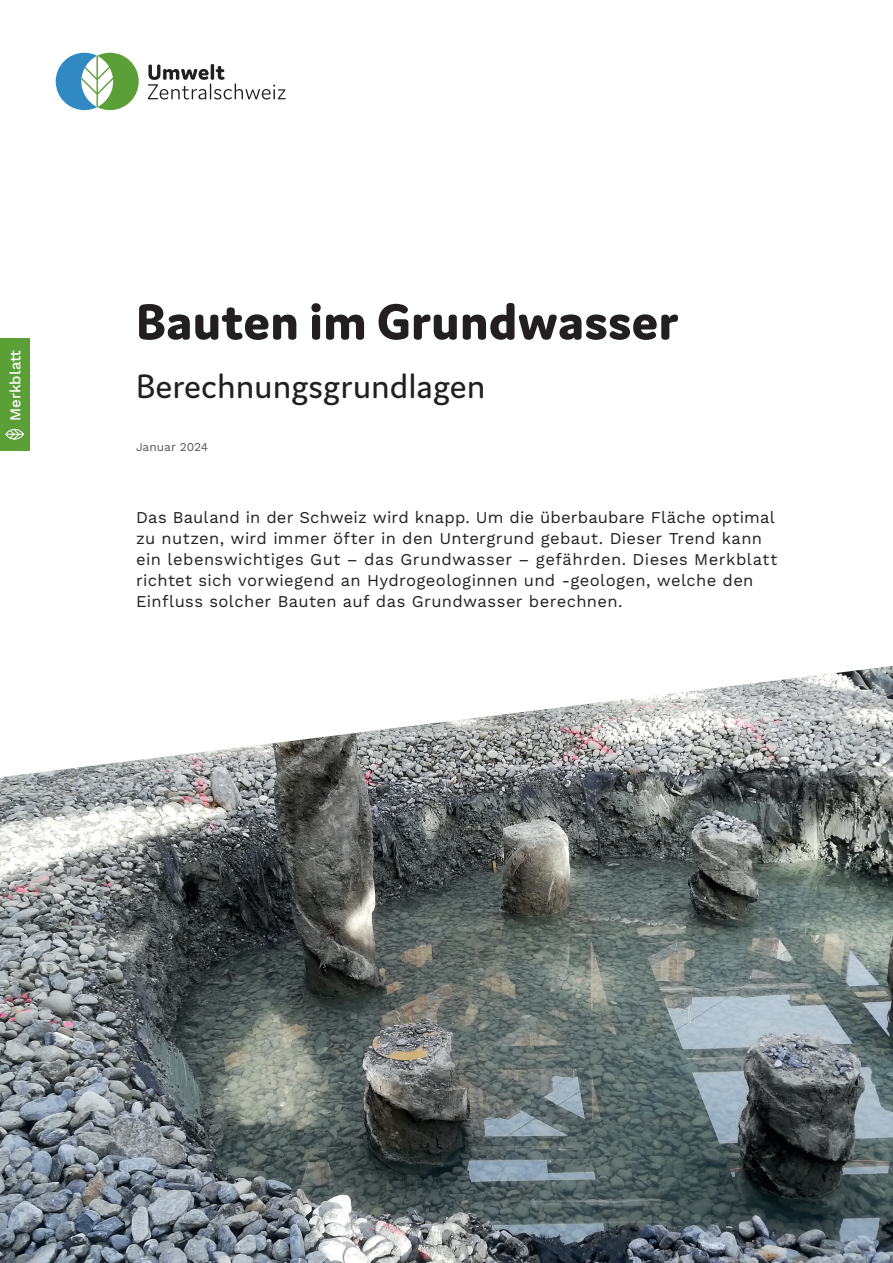
<style>
.page{position:relative;width:893px;height:1263px;background:#fff}
.page>*{position:absolute;margin:0;border:0;box-sizing:border-box;transform-origin:0 0}
.t1{font:800 54px "Domus";color:#231f20}
.t2{font:36px "Domus";color:#231f20}
.t3{font:16.5px/21px "Work Sans";letter-spacing:.02em;color:#231f20}
.t4{font:500 15px "Work Sans";color:#fff}
.t5{font:12px "Work Sans";color:#57585a}
</style>
<div class="page">
<img style="left:0;top:666px;width:893px;height:597px">
<div style="left:0;top:338px;width:30px;height:113px;background:#5b9f37"></div>
<svg style="left:5px;top:428px;width:19px;height:12px"></svg>
<svg style="left:56px;top:53px;width:83px;height:57px"></svg>
<hr style="left:211px;top:64px;width:3px;height:16px;background:#231f20;border-radius:2px">
<svg style="left:148px;top:65px;width:138px;height:35px"></svg>
<p class="t4" style="left:7px;top:421px;width:72px;rotate:-90deg">Merkblatt</p>
<h1 class="t1" style="left:136px;top:292px;width:544px">Bauten im Grundwasser</h1>
<h2 class="t2" style="left:136px;top:367px;width:351px">Berechnungsgrundlagen</h2>
<p class="t5" style="left:136px;top:440px;width:74px">Januar 2024</p>
<p class="t3" style="left:136px;top:507px;width:643px">Das Bauland in der Schweiz wird knapp. Um die überbaubare Fläche optimal zu nutzen, wird immer öfter in den Untergrund gebaut. Dieser Trend kann ein lebenswichtiges Gut – das Grundwasser – gefährden. Dieses Merkblatt richtet sich vorwiegend an Hydrogeologinnen und -geologen, welche den Einfluss solcher Bauten auf das Grundwasser berechnen.</p>
</div>
